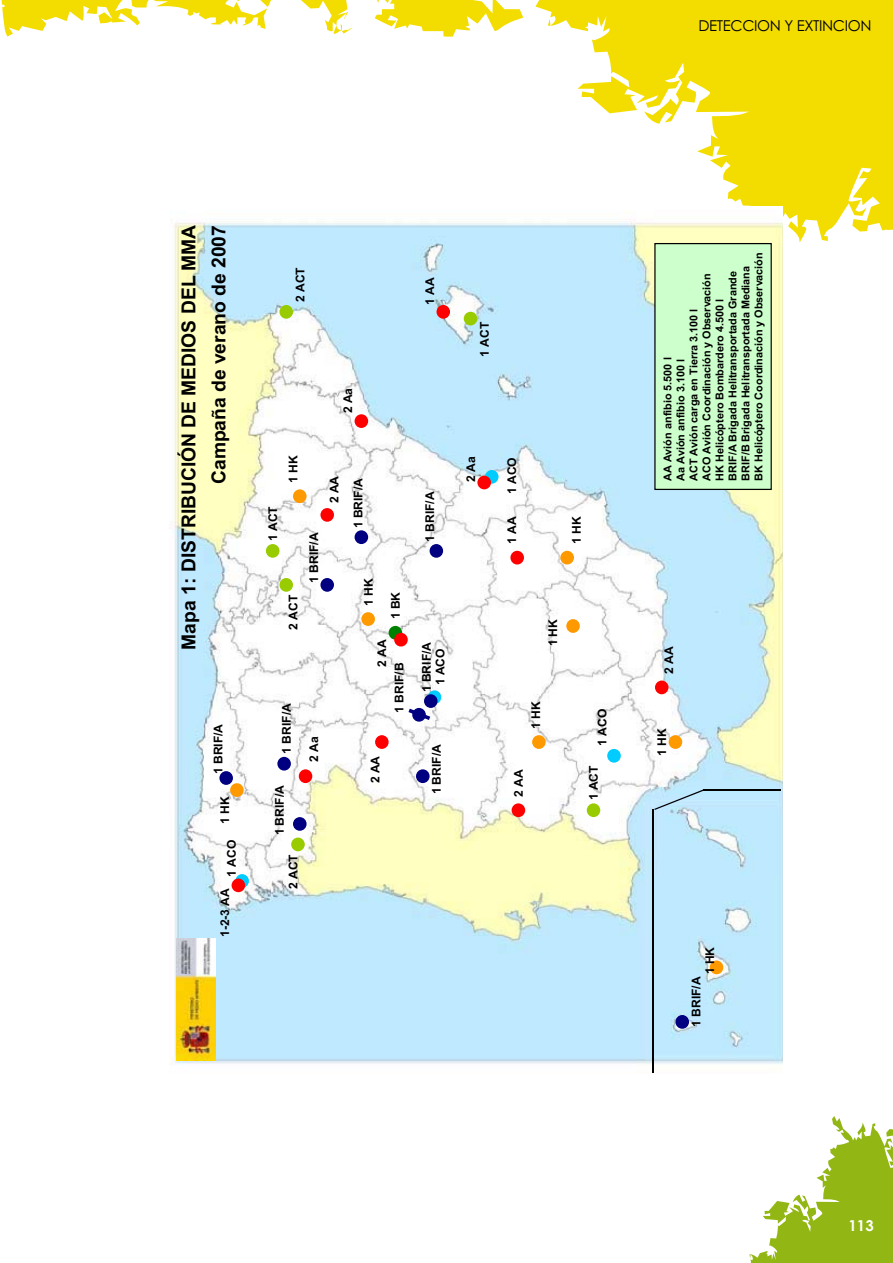
<style>
.page{position:relative;width:893px;height:1263px;background:#fff}
.page>*{position:absolute;margin:0;border:0;box-sizing:border-box;transform-origin:0 0}
.t1{font:700 19.35px/30px "Arial";color:#000;text-align:right}
.t2{font:15px "Century Gothic";letter-spacing:-.025em;color:#000}
.t3{font:700 15px "Century Gothic";color:#fff}
.t4{font:700 12px "Arial";color:#000}
.t5{font:700 10.8px/13px "Arial";color:#000}
</style>
<div class="page">
<svg style="left:749px;top:1116px;width:144px;height:147px"></svg>
<svg style="left:754px;top:1258px;width:3px;height:4px"></svg>
<svg style="left:778px;top:1208px;width:80px;height:42px;background:#98bb23"></svg>
<svg style="left:867px;top:1201px;width:15px;height:26px"></svg>
<svg style="left:882px;top:1186px;width:4px;height:3px"></svg>
<svg style="left:1px;top:0;width:892px;height:243px"></svg>
<svg style="left:74px;top:9px;width:4px;height:3px"></svg>
<svg style="left:103px;top:0;width:4px;height:3px"></svg>
<svg style="left:203px;top:0;width:14px;height:7px"></svg>
<svg style="left:260px;top:20px;width:4px;height:3px"></svg>
<svg style="left:228px;top:11px;width:7px;height:7px"></svg>
<svg style="left:338px;top:2px;width:4px;height:3px"></svg>
<svg style="left:412px;top:2px;width:28px;height:22px"></svg>
<svg style="left:447px;top:23px;width:4px;height:3px"></svg>
<svg style="left:559px;top:13px;width:6px;height:7px"></svg>
<svg style="left:664px;top:37px;width:8px;height:6px"></svg>
<svg style="left:642px;top:41px;width:4px;height:3px"></svg>
<svg style="left:617px;top:32px;width:8px;height:7px"></svg>
<svg style="left:612px;top:51px;width:89px;height:48px;background:#f4e123"></svg>
<svg style="left:765px;top:98px;width:4px;height:3px"></svg>
<div style="left:713px;top:56px;width:76px;height:29px;background:#f3dd00"></div>
<svg style="left:819px;top:137px;width:4px;height:3px"></svg>
<svg style="left:826px;top:155px;width:4px;height:4px"></svg>
<svg style="left:810px;top:70px;width:32px;height:43px"></svg>
<svg style="left:844px;top:133px;width:7px;height:5px"></svg>
<svg style="left:877px;top:193px;width:4px;height:3px"></svg>
<svg style="left:872px;top:205px;width:21px;height:20px"></svg>
<svg style="left:871px;top:153px;width:22px;height:32px"></svg>
<img style="left:152px;top:206px;width:631px;height:867px">
<div style="left:293px;top:817px;width:14px;height:14px;background:#000080;border-radius:50%"></div>
<div style="left:299px;top:769px;width:13px;height:14px;background:#f00;border-radius:50%"></div>
<div style="left:510px;top:551px;width:14px;height:14px;background:#f00;border-radius:50%"></div>
<div style="left:430px;top:544px;width:13px;height:14px;background:#000080;border-radius:50%"></div>
<div style="left:361px;top:612px;width:14px;height:14px;background:#f90;border-radius:50%"></div>
<div style="left:512px;top:803px;width:13px;height:14px;background:#f00;border-radius:50%"></div>
<div style="left:416px;top:769px;width:14px;height:14px;background:#000080;border-radius:50%"></div>
<div style="left:375px;top:735px;width:14px;height:14px;background:#f00;border-radius:50%"></div>
<div style="left:464px;top:312px;width:13px;height:13px;background:#9c0;border-radius:50%"></div>
<div style="left:436px;top:305px;width:14px;height:14px;background:#f00;border-radius:50%"></div>
<div style="left:587px;top:803px;width:13px;height:14px;background:#9c0;border-radius:50%"></div>
<div style="left:566px;top:619px;width:14px;height:14px;background:#f90;border-radius:50%"></div>
<div style="left:320px;top:508px;width:14px;height:14px;background:#f00;border-radius:50%"></div>
<div style="left:655px;top:681px;width:13px;height:13px;background:#f00;border-radius:50%"></div>
<div style="left:607px;top:749px;width:14px;height:14px;background:#0cf;border-radius:50%"></div>
<div style="left:277px;top:757px;width:14px;height:14px;background:#000080;border-radius:50%"></div>
<svg style="left:235px;top:874px;width:14px;height:14px"></svg>
<div style="left:232px;top:879px;width:13px;height:13px;background:#f00;border-radius:50%"></div>
<svg style="left:428px;top:690px;width:13px;height:14px"></svg>
<div style="left:424px;top:694px;width:13px;height:14px;background:#000080;border-radius:50%"></div>
<div style="left:485px;top:470px;width:13px;height:14px;background:#0cf;border-radius:50%"></div>
<div style="left:355px;top:414px;width:13px;height:14px;background:#f00;border-radius:50%"></div>
<div style="left:219px;top:771px;width:14px;height:14px;background:#000080;border-radius:50%"></div>
<div style="left:291px;top:838px;width:14px;height:13px;background:#9c0;border-radius:50%"></div>
<img style="left:177px;top:939px;width:39px;height:121px">
<img style="left:651px;top:788px;width:126px;height:88px">
<hr style="left:653px;top:809px;width:1px;height:264px;background:#000">
<svg style="left:654px;top:790px;width:49px;height:20px"></svg>
<hr style="left:703px;top:790px;width:78px;height:1px;background:#000">
<div style="left:230px;top:783px;width:14px;height:14px;background:#f90;border-radius:50%"></div>
<div style="left:477px;top:476px;width:14px;height:13px;background:#f00;border-radius:50%"></div>
<div style="left:654px;top:243px;width:118px;height:247px;background:#cfc"></div>
<div style="left:669px;top:735px;width:13px;height:14px;background:#f90;border-radius:50%"></div>
<div style="left:279px;top:578px;width:14px;height:14px;background:#9c0;border-radius:50%"></div>
<div style="left:710px;top:961px;width:13px;height:13px;background:#f90;border-radius:50%"></div>
<div style="left:532px;top:735px;width:14px;height:14px;background:#f90;border-radius:50%"></div>
<div style="left:675px;top:1015px;width:14px;height:14px;background:#000080;border-radius:50%"></div>
<div style="left:293px;top:489px;width:14px;height:14px;background:#f90;border-radius:50%"></div>
<div style="left:320px;top:578px;width:14px;height:14px;background:#000080;border-radius:50%"></div>
<div style="left:389px;top:626px;width:13px;height:14px;background:#008000;border-radius:50%"></div>
<div style="left:394px;top:633px;width:14px;height:14px;background:#f00;border-radius:50%"></div>
<div style="left:355px;top:530px;width:13px;height:14px;background:#000080;border-radius:50%"></div>
<div style="left:560px;top:551px;width:14px;height:14px;background:#f90;border-radius:50%"></div>
<svg style="left:412px;top:708px;width:14px;height:14px"></svg>
<svg style="left:408px;top:709px;width:22px;height:11px"></svg>
<div style="left:266px;top:544px;width:13px;height:14px;background:#9c0;border-radius:50%"></div>
<div style="left:279px;top:305px;width:14px;height:14px;background:#9c0;border-radius:50%"></div>
<h2 class="t2" style="left:698px;top:20px;width:174px">DETECCION Y EXTINCION</h2>
<h1 class="t1" style="left:175px;top:650px;width:426px;rotate:-90deg">Mapa 1: DISTRIBUCIÓN DE MEDIOS DEL MMA<br>Campaña de verano de 2007</h1>
<p class="t4" style="left:214px;top:774px;width:52px;rotate:-90deg">1 BRIF/A</p>
<p class="t4" style="left:221px;top:824px;width:29px;rotate:-90deg">1 HK</p>
<p class="t4" style="left:227px;top:877px;width:38px;rotate:-90deg">1 ACO</p>
<p class="t4" style="left:221px;top:937px;width:50px;rotate:-90deg">1-2-3 AA</p>
<p class="t4" style="left:296px;top:302px;width:36px;rotate:-90deg">2 ACT</p>
<p class="t4" style="left:425px;top:305px;width:29px;rotate:-90deg">1 AA</p>
<p class="t4" style="left:343px;top:413px;width:27px;rotate:-90deg">2 Aa</p>
<p class="t4" style="left:268px;top:541px;width:36px;rotate:-90deg">1 ACT</p>
<p class="t4" style="left:289px;top:483px;width:29px;rotate:-90deg">1 HK</p>
<p class="t4" style="left:289px;top:630px;width:36px;rotate:-90deg">2 ACT</p>
<p class="t4" style="left:309px;top:583px;width:52px;rotate:-90deg">1 BRIF/A</p>
<p class="t4" style="left:330px;top:503px;width:29px;rotate:-90deg">2 AA</p>
<p class="t4" style="left:282px;top:754px;width:52px;rotate:-90deg">1 BRIF/A</p>
<p class="t4" style="left:275px;top:835px;width:52px;rotate:-90deg">1 BRIF/A</p>
<p class="t4" style="left:289px;top:889px;width:36px;rotate:-90deg">2 ACT</p>
<p class="t4" style="left:309px;top:762px;width:27px;rotate:-90deg">2 Aa</p>
<p class="t4" style="left:354px;top:528px;width:52px;rotate:-90deg">1 BRIF/A</p>
<p class="t4" style="left:364px;top:606px;width:29px;rotate:-90deg">1 HK</p>
<p class="t4" style="left:391px;top:619px;width:29px;rotate:-90deg">1 BK</p>
<p class="t4" style="left:378px;top:667px;width:29px;rotate:-90deg">2 AA</p>
<p class="t4" style="left:395px;top:713px;width:52px;rotate:-90deg">1 BRIF/B</p>
<p class="t4" style="left:371px;top:783px;width:29px;rotate:-90deg">2 AA</p>
<p class="t4" style="left:425px;top:542px;width:52px;rotate:-90deg">1 BRIF/A</p>
<p class="t4" style="left:422px;top:692px;width:52px;rotate:-90deg">1 BRIF/A</p>
<p class="t4" style="left:436px;top:685px;width:38px;rotate:-90deg">1 ACO</p>
<p class="t4" style="left:432px;top:794px;width:52px;rotate:-90deg">1 BRIF/A</p>
<p class="t4" style="left:480px;top:357px;width:36px;rotate:-90deg">1 ACT</p>
<p class="t4" style="left:466px;top:482px;width:27px;rotate:-90deg">2 Aa</p>
<p class="t4" style="left:507px;top:494px;width:38px;rotate:-90deg">1 ACO</p>
<p class="t4" style="left:507px;top:544px;width:29px;rotate:-90deg">1 AA</p>
<p class="t4" style="left:572px;top:544px;width:29px;rotate:-90deg">1 HK</p>
<p class="t4" style="left:548px;top:646px;width:29px;rotate:-90deg">1 HK</p>
<p class="t4" style="left:531px;top:729px;width:29px;rotate:-90deg">1 HK</p>
<p class="t4" style="left:514px;top:797px;width:29px;rotate:-90deg">2 AA</p>
<p class="t4" style="left:598px;top:746px;width:38px;rotate:-90deg">1 ACO</p>
<p class="t4" style="left:589px;top:800px;width:36px;rotate:-90deg">1 ACT</p>
<p class="t5" style="left:662px;top:481px;width:230px;rotate:-90deg">AA Avión anfibio 5.500 l<br>Aa Avión anfibio 3.100 l<br>ACT Avión carga en Tierra 3.100 l<br>ACO Avión Coordinación y Observación<br>HK Helicóptero Bombardero 4.500 l<br>BRIF/A Brigada Helitransportada Grande BRIF/B Brigada Helitransportada Mediana BK Helicóptero Coordinación y Observación</p>
<p class="t4" style="left:664px;top:674px;width:29px;rotate:-90deg">2 AA</p>
<p class="t4" style="left:658px;top:756px;width:29px;rotate:-90deg">1 HK</p>
<p class="t4" style="left:705px;top:974px;width:29px;rotate:-90deg">1 HK</p>
<p class="t4" style="left:692px;top:1027px;width:52px;rotate:-90deg">1 BRIF/A</p>
<h2 class="t3" style="left:848px;top:1220px;width:27px">113</h2>
</div>
